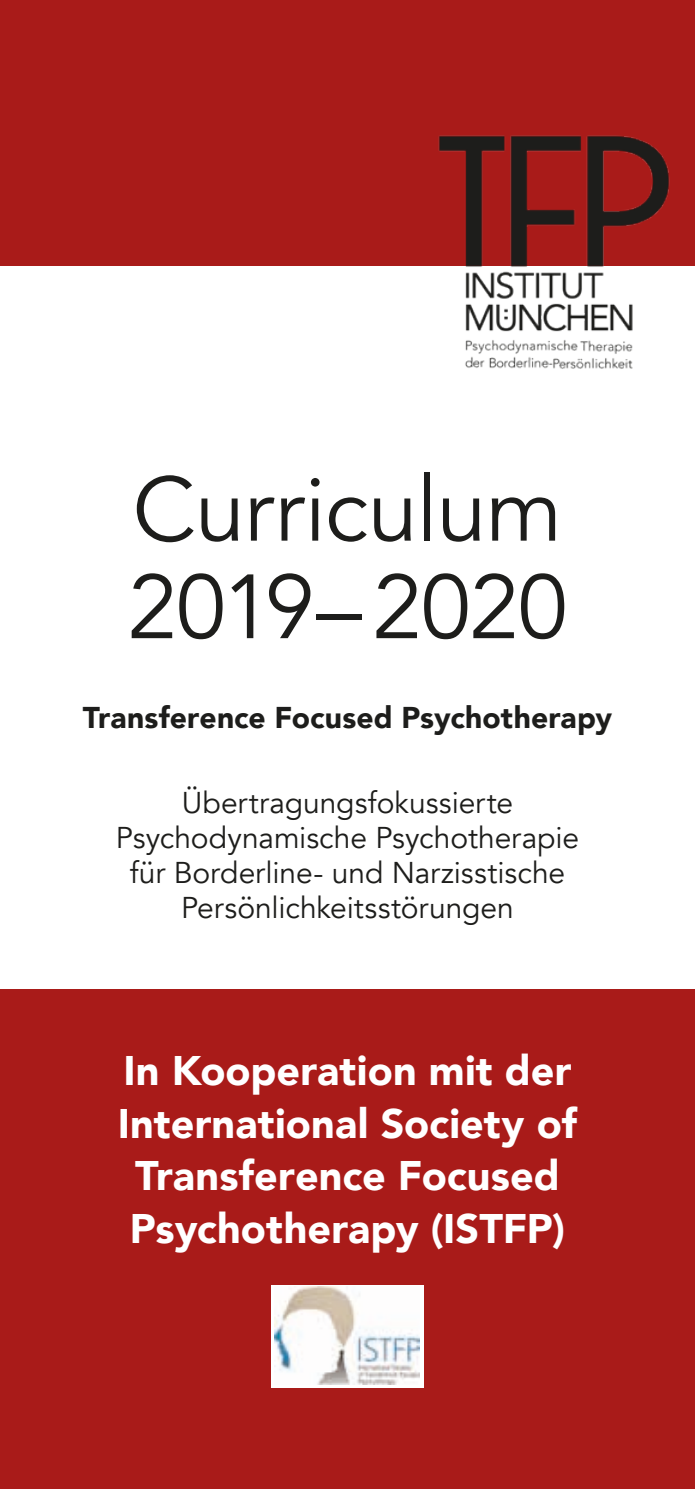
<style>
.page{position:relative;width:695px;height:1489px;background:#fff}
.page>*{position:absolute;margin:0;border:0;box-sizing:border-box;transform-origin:0 0}
.t1{font:90px/97.5px "Avenir";letter-spacing:-.015em;color:#1d1d1b}
.t2{font:900 41.25px/52.5px "Avenir";color:#fff;text-align:center}
.t3{font:30px/35px "Avenir";color:#1d1d1b;text-align:center}
.t4{font:900 30px "Avenir";letter-spacing:.005em;color:#1d1d1b}
</style>
<div class="page">
<div style="left:0;top:0;width:694px;height:266px;background:#a91b19"></div>
<div style="left:0;top:989px;width:694px;height:499px;background:#a91b19"></div>
<img style="left:438px;top:135px;width:232px;height:234px">
<div style="left:271px;top:1285px;width:152px;height:102px;background:#fff"></div>
<img style="left:275px;top:1286px;width:144px;height:98px">
<h1 class="t1" style="left:127px;top:462px;width:442px">Curriculum<br>2019–2020</h1>
<p class="t4" style="left:83px;top:692px;width:530px">Transference Focused Psychotherapy</p>
<p class="t3" style="left:116px;top:786px;width:464px">Übertragungsfokussierte<br>Psychodynamische Psychotherapie für Borderline- und Narzisstische<br>Persönlichkeitsstörungen</p>
<h2 class="t2" style="left:118px;top:1043px;width:461px">In Kooperation mit der<br>International Society of<br>Transference Focused<br>Psychotherapy (ISTFP)</h2>
</div>
